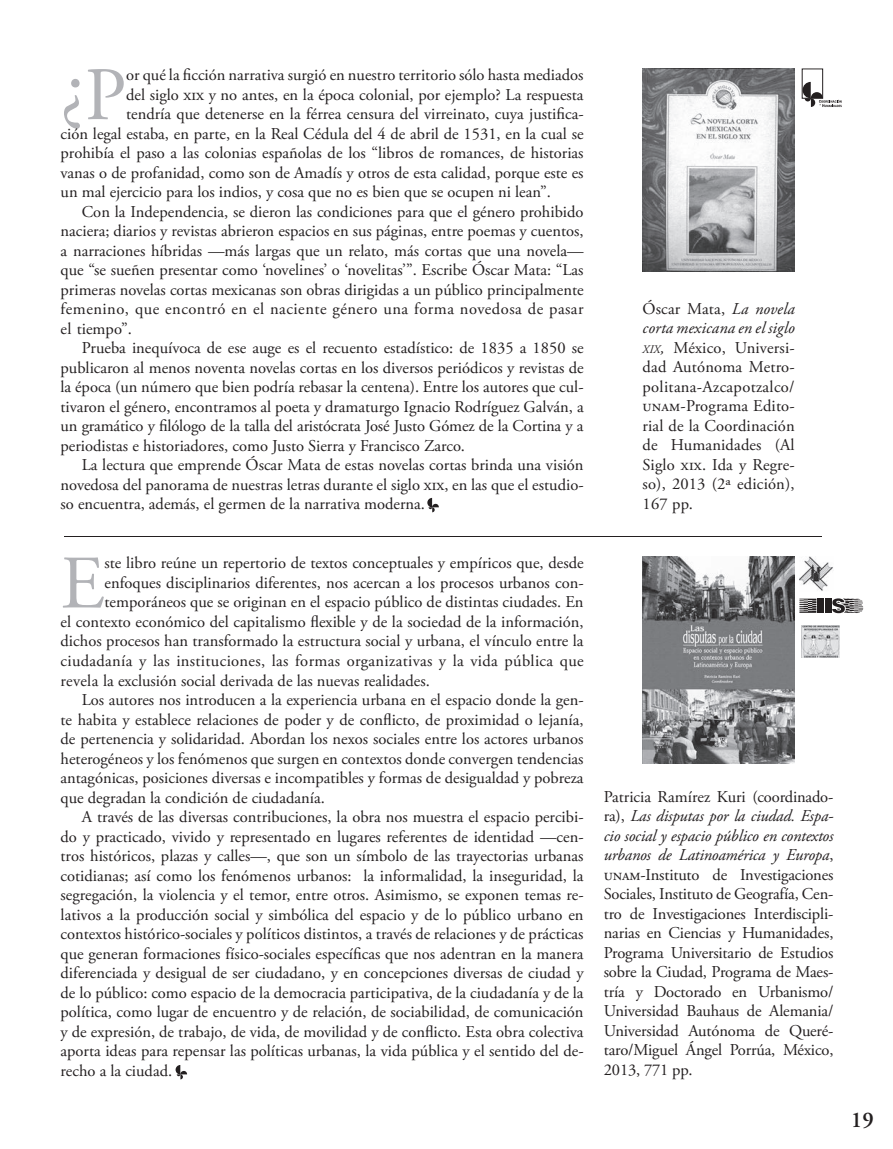
<style>
.page{position:relative;width:893px;height:1149px;background:#fff}
.page>*{position:absolute;margin:0;border:0;box-sizing:border-box;transform-origin:0 0}
.t1{font:75.3px "Adobe Garamond Pro";color:#b2b3b7}
.t2{font:600 22.5px "Adobe Garamond";color:#231f20}
.t3{font:16.5px/19.5px "Adobe Garamond Pro";color:#231f20;text-align:justify}
.t4{font:16.5px "Adobe Garamond Pro";letter-spacing:.02em;color:#231f20}
.t5{font:16.5px "Adobe Garamond Pro";letter-spacing:.03em;color:#231f20}
.s1{font-style:italic}
.s2{font-style:italic;font-size:11.55px}
</style>
<div class="page">
<svg style="left:801px;top:68px;width:41px;height:39px"></svg>
<img style="left:801px;top:625px;width:39px;height:32px">
<svg style="left:427px;top:497px;width:12px;height:15px"></svg>
<svg style="left:176px;top:1065px;width:11px;height:14px"></svg>
<hr style="left:64px;top:536px;width:757px;height:1px;background:#231f20">
<img style="left:643px;top:68px;width:152px;height:203px">
<img style="left:643px;top:556px;width:152px;height:207px">
<svg style="left:799px;top:598px;width:33px;height:15px"></svg>
<svg style="left:799px;top:598px;width:17px;height:14px"></svg>
<div style="left:817px;top:598px;width:7px;height:14px;background:#231f20"></div>
<div style="left:825px;top:598px;width:6px;height:14px;background:#231f20"></div>
<svg style="left:832px;top:598px;width:31px;height:15px"></svg>
<img style="left:799px;top:556px;width:34px;height:35px">
<h1 class="t1" style="left:61px;top:60px;width:67px">¿P</h1>
<p class="t3" style="left:126px;top:66px;width:459px">or qué la ficción narrativa surgió en nuestro territorio sólo hasta mediados</p>
<p class="t3" style="left:126px;top:86px;width:459px">del siglo xix y no antes, en la época colonial, por ejemplo? La respuesta</p>
<p class="t3" style="left:126px;top:105px;width:459px">tendría que detenerse en la férrea censura del virreinato, cuya justifica-</p>
<p class="t3" style="left:61px;top:125px;width:524px">ción legal estaba, en parte, en la Real Cédula del 4 de abril de 1531, en la cual se</p>
<p class="t3" style="left:61px;top:145px;width:525px">prohibía el paso a las colonias españolas de los “libros de romances, de historias</p>
<p class="t3" style="left:61px;top:164px;width:525px">vanas o de profanidad, como son de Amadís y otros de esta calidad, porque este es</p>
<p class="t3" style="left:61px;top:184px;width:492px">un mal ejercicio para los indios, y cosa que no es bien que se ocupen ni lean”.</p>
<p class="t3" style="left:82px;top:203px;width:503px">Con la Independencia, se dieron las condiciones para que el género prohibido</p>
<p class="t3" style="left:61px;top:223px;width:524px">naciera; diarios y revistas abrieron espacios en sus páginas, entre poemas y cuentos,</p>
<p class="t3" style="left:61px;top:242px;width:525px">a narraciones híbridas —más largas que un relato, más cortas que una novela—</p>
<p class="t3" style="left:61px;top:262px;width:525px">que “se sueñen presentar como ‘novelines’ o ‘novelitas’”. Escribe Óscar Mata: “Las</p>
<p class="t3" style="left:61px;top:281px;width:524px">primeras novelas cortas mexicanas son obras dirigidas a un público principalmente</p>
<p class="t5" style="left:61px;top:302px;width:524px">femenino, que encontró en el naciente género una forma novedosa de pasar</p>
<p class="t3" style="left:61px;top:320px;width:73px">el tiempo”.</p>
<p class="t3" style="left:82px;top:340px;width:503px">Prueba inequívoca de ese auge es el recuento estadístico: de 1835 a 1850 se</p>
<p class="t3" style="left:61px;top:359px;width:524px">publicaron al menos noventa novelas cortas en los diversos periódicos y revistas de</p>
<p class="t3" style="left:61px;top:379px;width:524px">la época (un número que bien podría rebasar la centena). Entre los autores que cul-</p>
<p class="t3" style="left:61px;top:398px;width:525px">tivaron el género, encontramos al poeta y dramaturgo Ignacio Rodríguez Galván, a</p>
<p class="t3" style="left:61px;top:418px;width:525px">un gramático y filólogo de la talla del aristócrata José Justo Gómez de la Cortina y a</p>
<p class="t3" style="left:61px;top:437px;width:406px">periodistas e historiadores, como Justo Sierra y Francisco Zarco.</p>
<p class="t3" style="left:82px;top:457px;width:503px">La lectura que emprende Óscar Mata de estas novelas cortas brinda una visión</p>
<p class="t3" style="left:61px;top:476px;width:525px">novedosa del panorama de nuestras letras durante el siglo xix, en las que el estudio-</p>
<p class="t3" style="left:61px;top:496px;width:366px">so encuentra, además, el germen de la narrativa moderna.</p>
<h1 class="t1" style="left:61px;top:553px;width:45px">E</h1>
<p class="t3" style="left:105px;top:554px;width:481px">ste libro reúne un repertorio de textos conceptuales y empíricos que, desde</p>
<p class="t3" style="left:105px;top:574px;width:480px">enfoques disciplinarios diferentes, nos acercan a los procesos urbanos con-</p>
<p class="t3" style="left:105px;top:593px;width:481px">temporáneos que se originan en el espacio público de distintas ciudades. En</p>
<p class="t3" style="left:61px;top:613px;width:524px">el contexto económico del capitalismo flexible y de la sociedad de la información,</p>
<p class="t3" style="left:61px;top:632px;width:525px">dichos procesos han transformado la estructura social y urbana, el vínculo entre la</p>
<p class="t4" style="left:61px;top:654px;width:525px">ciudadanía y las instituciones, las formas organizativas y la vida pública que</p>
<p class="t3" style="left:61px;top:671px;width:371px">revela la exclusión social derivada de las nuevas realidades.</p>
<p class="t3" style="left:82px;top:691px;width:503px">Los autores nos introducen a la experiencia urbana en el espacio donde la gen-</p>
<p class="t3" style="left:61px;top:710px;width:524px">te habita y establece relaciones de poder y de conflicto, de proximidad o lejanía,</p>
<p class="t3" style="left:61px;top:730px;width:524px">de pertenencia y solidaridad. Abordan los nexos sociales entre los actores urbanos</p>
<p class="t3" style="left:61px;top:749px;width:525px">heterogéneos y los fenómenos que surgen en contextos donde convergen tendencias</p>
<p class="t3" style="left:61px;top:769px;width:525px">antagónicas, posiciones diversas e incompatibles y formas de desigualdad y pobreza</p>
<p class="t3" style="left:61px;top:788px;width:266px">que degradan la condición de ciudadanía.</p>
<p class="t3" style="left:82px;top:808px;width:503px">A través de las diversas contribuciones, la obra nos muestra el espacio percibi-</p>
<p class="t3" style="left:61px;top:827px;width:525px">do y practicado, vivido y representado en lugares referentes de identidad —cen-</p>
<p class="t3" style="left:61px;top:847px;width:525px">tros históricos, plazas y calles—, que son un símbolo de las trayectorias urbanas</p>
<p class="t3" style="left:61px;top:866px;width:525px">cotidianas; así como los fenómenos urbanos: la informalidad, la inseguridad, la</p>
<p class="t3" style="left:61px;top:886px;width:524px">segregación, la violencia y el temor, entre otros. Asimismo, se exponen temas re-</p>
<p class="t3" style="left:61px;top:905px;width:525px">lativos a la producción social y simbólica del espacio y de lo público urbano en</p>
<p class="t3" style="left:61px;top:925px;width:525px">contextos histórico-sociales y políticos distintos, a través de relaciones y de prácticas</p>
<p class="t3" style="left:61px;top:944px;width:525px">que generan formaciones físico-sociales específicas que nos adentran en la manera</p>
<p class="t3" style="left:61px;top:964px;width:524px">diferenciada y desigual de ser ciudadano, y en concepciones diversas de ciudad y</p>
<p class="t3" style="left:61px;top:983px;width:525px">de lo público: como espacio de la democracia participativa, de la ciudadanía y de la</p>
<p class="t3" style="left:61px;top:1003px;width:524px">política, como lugar de encuentro y de relación, de sociabilidad, de comunicación</p>
<p class="t3" style="left:61px;top:1022px;width:525px">y de expresión, de trabajo, de vida, de movilidad y de conflicto. Esta obra colectiva</p>
<p class="t3" style="left:61px;top:1042px;width:524px">aporta ideas para repensar las políticas urbanas, la vida pública y el sentido del de-</p>
<p class="t3" style="left:61px;top:1061px;width:113px">recho a la ciudad.</p>
<p class="t3" style="left:643px;top:300px;width:154px">Óscar Mata, <span class="s1">La novela corta mexicana en el siglo </span><span class="s2">XIX</span><span class="s1">,</span> México, Universi&shy;dad Autónoma Metro&shy;politana-Azcapotzalco/ unam-Programa Edito&shy;rial de la Coordinación de Humanidades (Al Siglo xix. Ida y Regre&shy;so), 2013 (2ª edición), 167 pp.</p>
<p class="t3" style="left:604px;top:787px;width:231px">Patricia Ramírez Kuri (coordinado&shy;ra), <span class="s1">Las disputas por la ciudad. Espa&shy;cio social y espacio público en contextos urbanos de Latinoamérica y Europa</span>, unam-Instituto de Investigaciones Sociales, Instituto de Geografía, Cen&shy;tro de Investigaciones Interdiscipli&shy;narias en Ciencias y Humanidades, Programa Universitario de Estudios sobre la Ciudad, Programa de Maes&shy;tría y Doctorado en Urbanismo/ Universidad Bauhaus de Alemania/ Universidad Autónoma de Queré&shy;taro/Miguel Ángel Porrúa, México, 2013, 771 pp.</p>
<h2 class="t2" style="left:851px;top:1110px;width:24px">19</h2>
</div>
